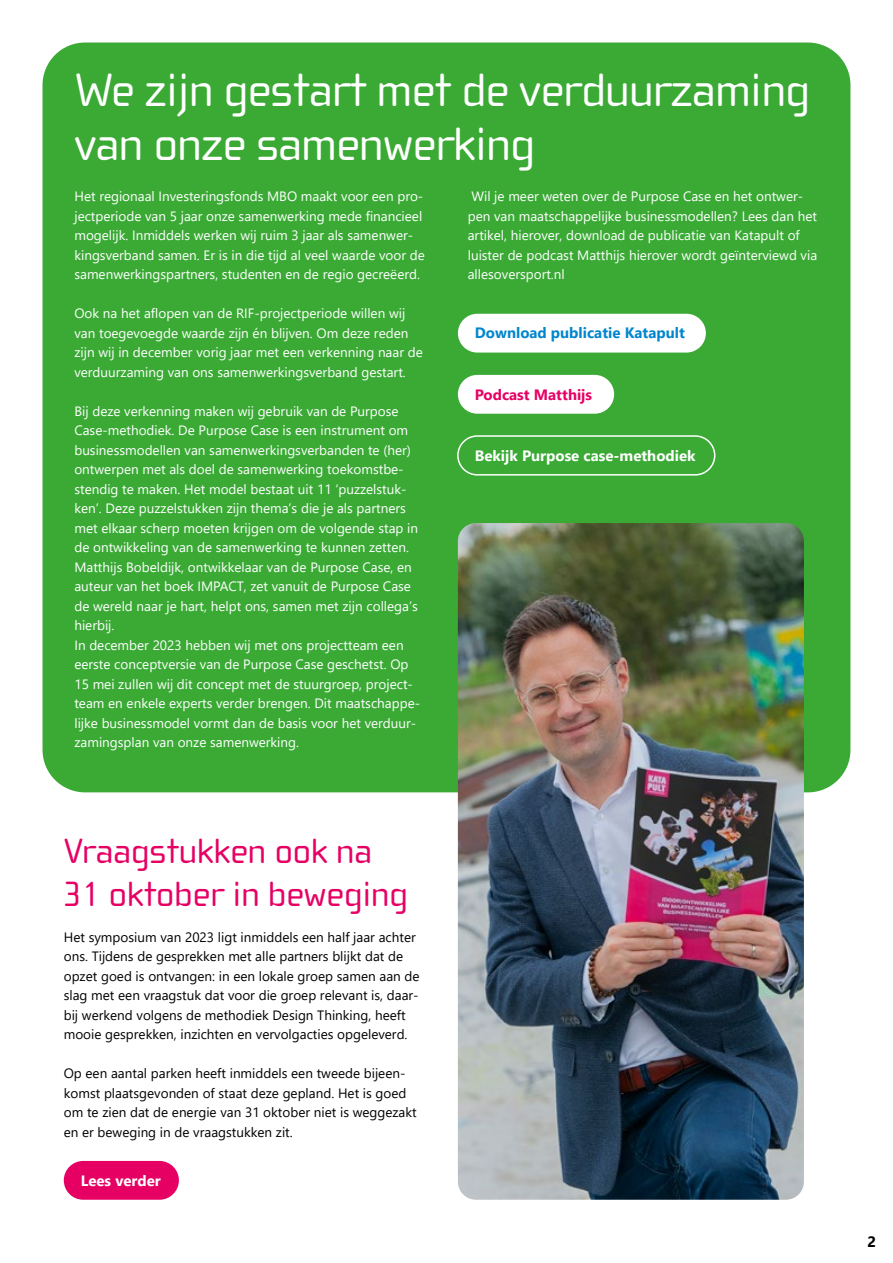
<style>
.page{position:relative;width:893px;height:1263px;background:#fff}
.page>*{position:absolute;margin:0;border:0;box-sizing:border-box;transform-origin:0 0}
.t1{font:48px/54px "Cholla Wide OT";letter-spacing:-.01em;color:#fff}
.t2{font:36px/43.2px "Cholla Wide OT";color:#e60064}
.t3{font:700 15px "Segoe UI";color:#fff}
.t4{font:700 15px "Segoe UI";color:#0086ce}
.t5{font:700 15px "Segoe UI";color:#e60064}
.t6{font:700 15px "Segoe UI";color:#000}
.t7{font:13.5px/19.5px "Segoe UI";color:#fff}
.t8{font:13.5px/19.5px "Segoe UI";color:#000}
</style>
<div class="page">
<div style="left:43px;top:43px;width:807px;height:749px;background:#3aaa35;border-radius:43px"></div>
<div style="left:458px;top:375px;width:156px;height:39px;background:#fff;border-radius:19px"></div>
<div style="left:457px;top:435px;width:258px;height:41px;border:2px solid #fff;border-radius:19px"></div>
<div style="left:458px;top:314px;width:248px;height:39px;background:#fff;border-radius:19px"></div>
<img style="left:458px;top:523px;width:346px;height:677px">
<div style="left:64px;top:1161px;width:115px;height:39px;background:#e60064;border-radius:19px"></div>
<h1 class="t1" style="left:74px;top:63px;width:737px">We zijn gestart met de verduurzaming van onze samenwerking</h1>
<p class="t7" style="left:74px;top:185px;width:352px">Het regionaal Investeringsfonds MBO maakt voor een pro&shy;jectperiode van 5 jaar onze samenwerking mede financieel mogelijk. Inmiddels werken wij ruim 3 jaar als samenwer&shy;kingsverband samen. Er is in die tijd al veel waarde voor de samenwerkingspartners, studenten en de regio gecreëerd.</p>
<p class="t7" style="left:74px;top:302px;width:350px">Ook na het aflopen van de RIF-projectperiode willen wij van toegevoegde waarde zijn én blijven. Om deze reden zijn wij in december vorig jaar met een verkenning naar de verduurzaming van ons samenwerkingsverband gestart.</p>
<p class="t7" style="left:74px;top:400px;width:347px">Bij deze verkenning maken wij gebruik van de Purpose Case-methodiek. De Purpose Case is een instrument om businessmodellen van samenwerkingsverbanden te (her) ontwerpen met als doel de samenwerking toekomstbe&shy;stendig te maken. Het model bestaat uit 11 ‘puzzelstuk&shy;ken’. Deze puzzelstukken zijn thema’s die je als partners met elkaar scherp moeten krijgen om de volgende stap in de ontwikkeling van de samenwerking te kunnen zetten.<br>Matthijs Bobeldijk, ontwikkelaar van de Purpose Case, en auteur van het boek IMPACT, zet vanuit de Purpose Case de wereld naar je hart, helpt ons, samen met zijn collega’s hierbij.<br>In december 2023 hebben wij met ons projectteam een eerste conceptversie van de Purpose Case geschetst. Op 15 mei zullen wij dit concept met de stuurgroep, project&shy;team en enkele experts verder brengen. Dit maatschappe&shy;lijke businessmodel vormt dan de basis voor het verduur&shy;zamingsplan van onze samenwerking.</p>
<p class="t7" style="left:468px;top:185px;width:351px">Wil je meer weten over de Purpose Case en het ontwer&shy;pen van maatschappelijke businessmodellen? Lees dan het artikel, hierover, download de publicatie van Katapult of luister de podcast Matthijs hierover wordt geïnterviewd via allesoversport.nl</p>
<p class="t4" style="left:475px;top:319px;width:212px">Download publicatie Katapult</p>
<p class="t5" style="left:475px;top:380px;width:119px">Podcast Matthijs</p>
<p class="t3" style="left:475px;top:441px;width:222px">Bekijk Purpose case-methodiek</p>
<h2 class="t2" style="left:64px;top:830px;width:346px">Vraagstukken ook na<br>31 oktober in beweging</h2>
<p class="t8" style="left:64px;top:926px;width:357px">Het symposium van 2023 ligt inmiddels een half jaar achter ons. Tijdens de gesprekken met alle partners blijkt dat de opzet goed is ontvangen: in een lokale groep samen aan de slag met een vraagstuk dat voor die groep relevant is, daar&shy;bij werkend volgens de methodiek Design Thinking, heeft mooie gesprekken, inzichten en vervolgacties opgeleverd.</p>
<p class="t8" style="left:64px;top:1063px;width:354px">Op een aantal parken heeft inmiddels een tweede bijeen&shy;komst plaatsgevonden of staat deze gepland. Het is goed om te zien dat de energie van 31 oktober niet is weggezakt en er beweging in de vraagstukken zit.</p>
<p class="t3" style="left:81px;top:1166px;width:82px">Lees verder</p>
<p class="t6" style="left:867px;top:1228px;width:10px">2</p>
</div>
